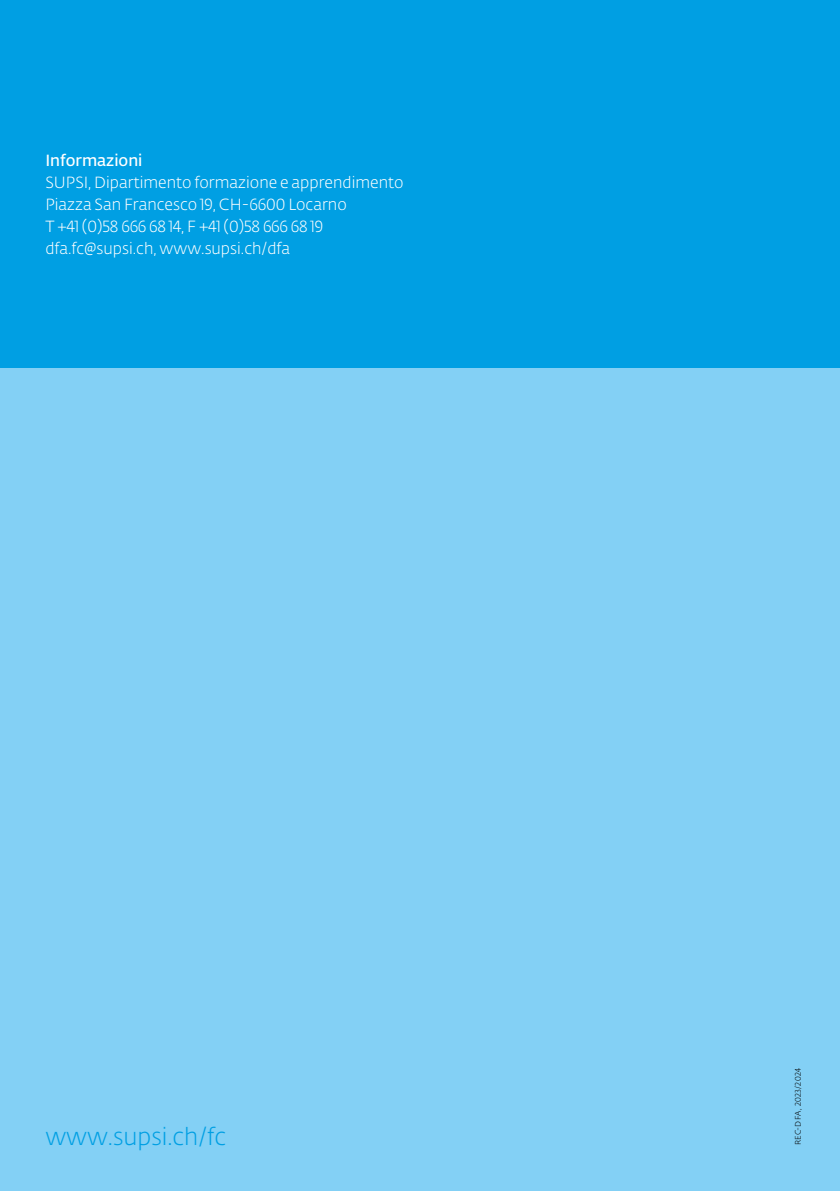
<style>
.page{position:relative;width:840px;height:1191px;background:#fff}
.page>*{position:absolute;margin:0;border:0;box-sizing:border-box;transform-origin:0 0}
.t1{font:300 24px "SUPSI Fedra Sans";color:#009fe3}
.t2{font:300 16px/22px "SUPSI Fedra Sans";color:#fff}
.t3{font:600 16px "SUPSI Fedra Sans";color:#fff}
.t4{font:300 8px "SUPSI Fedra Sans";letter-spacing:.02em;color:#000}
</style>
<div class="page">
<div style="left:0;top:0;width:839px;height:1191px;background:#009fe3"></div>
<div style="left:0;top:369px;width:839px;height:822px;background:#83d0f5"></div>
<p class="t3" style="left:45px;top:149px;width:99px">Informazioni</p>
<p class="t2" style="left:45px;top:171px;width:359px">SUPSI, Dipartimento formazione e apprendimento Piazza San Francesco 19, CH-6600 Locarno<br>T +41 (0)58 666 68 14, F +41 (0)58 666 68 19 dfa.fc@supsi.ch, www.supsi.ch/dfa</p>
<h1 class="t1" style="left:45px;top:1120px;width:182px">www.supsi.ch/fc</h1>
<p class="t4" style="left:792px;top:1145px;width:78px;rotate:-90deg">REC-DFA, 2023/2024</p>
</div>
